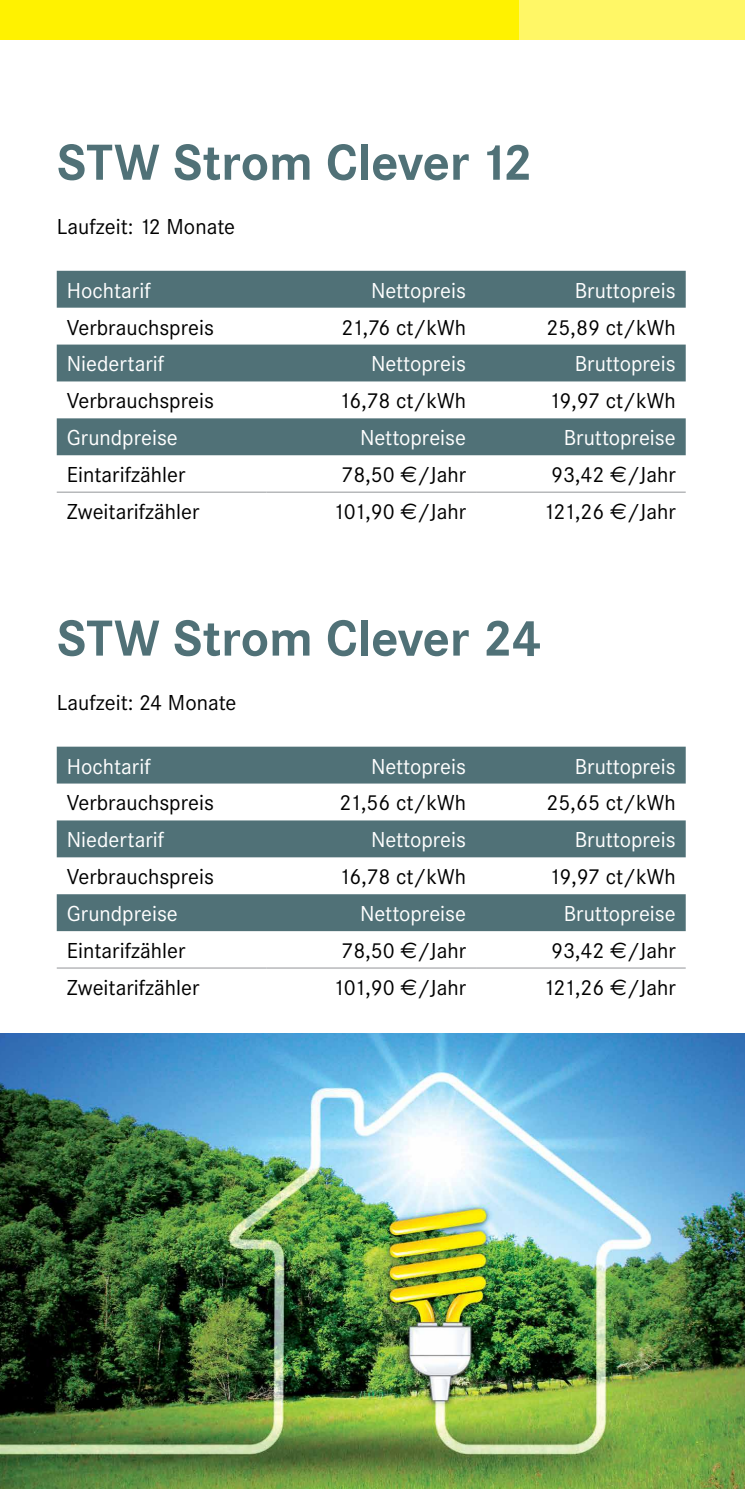
<style>
.page{position:relative;width:745px;height:1489px;background:#fff}
.page>*{position:absolute;margin:0;border:0;box-sizing:border-box;transform-origin:0 0}
.t1{font:700 52.5px "Corporate S";color:#507177}
.t2{font:22.5px "Corporate S";color:#000}
.t3{font:22.5px "Corporate S";color:#fff}
.s1{font-family:"Euro Sans"}
</style>
<div class="page">
<div style="left:0;top:0;width:518px;height:40px;background:#fff200"></div>
<div style="left:518px;top:0;width:226px;height:40px;background:#fff766"></div>
<svg style="left:57px;top:271px;width:628px;height:184px;fill:#507177"></svg>
<hr style="left:57px;top:491px;width:209px;height:1px;background:#939598">
<hr style="left:266px;top:491px;width:209px;height:1px;background:#939598">
<hr style="left:475px;top:491px;width:210px;height:1px;background:#939598">
<svg style="left:57px;top:746px;width:628px;height:185px;fill:#507177"></svg>
<hr style="left:57px;top:967px;width:209px;height:1px;background:#939598">
<hr style="left:266px;top:967px;width:209px;height:1px;background:#939598">
<hr style="left:475px;top:967px;width:210px;height:1px;background:#939598">
<img style="left:0;top:1033px;width:744px;height:455px">
<h1 class="t1" style="left:57px;top:132px;width:477px">STW Strom Clever 12</h1>
<p class="t2" style="left:57px;top:213px;width:180px">Laufzeit: 12 Monate</p>
<p class="t3" style="left:67px;top:277px;width:85px">Hochtarif</p>
<p class="t3" style="left:371px;top:277px;width:96px">Nettopreis</p>
<p class="t3" style="left:574px;top:277px;width:102px">Bruttopreis</p>
<p class="t2" style="left:67px;top:314px;width:148px">Verbrauchspreis</p>
<p class="t2" style="left:341px;top:314px;width:126px">21,76 ct/kWh</p>
<p class="t2" style="left:546px;top:314px;width:130px">25,89 ct/kWh</p>
<p class="t3" style="left:67px;top:351px;width:99px">Niedertarif</p>
<p class="t3" style="left:371px;top:351px;width:96px">Nettopreis</p>
<p class="t3" style="left:574px;top:351px;width:102px">Bruttopreis</p>
<p class="t2" style="left:67px;top:388px;width:148px">Verbrauchspreis</p>
<p class="t2" style="left:338px;top:388px;width:129px">16,78 ct/kWh</p>
<p class="t2" style="left:548px;top:388px;width:128px">19,97 ct/kWh</p>
<p class="t3" style="left:67px;top:425px;width:112px">Grundpreise</p>
<p class="t3" style="left:360px;top:425px;width:107px">Nettopreise</p>
<p class="t3" style="left:563px;top:425px;width:113px">Bruttopreise</p>
<p class="t2" style="left:67px;top:462px;width:120px">Eintarifzähler</p>
<p class="t2" style="left:341px;top:462px;width:126px">78,50 <span class="s1">€</span>/Jahr</p>
<p class="t2" style="left:550px;top:462px;width:126px">93,42 <span class="s1">€</span>/Jahr</p>
<p class="t2" style="left:67px;top:499px;width:134px">Zweitarifzähler</p>
<p class="t2" style="left:332px;top:499px;width:135px">101,90 <span class="s1">€</span>/Jahr</p>
<p class="t2" style="left:542px;top:499px;width:134px">121,26 <span class="s1">€</span>/Jahr</p>
<h1 class="t1" style="left:57px;top:608px;width:486px">STW Strom Clever 24</h1>
<p class="t2" style="left:57px;top:689px;width:181px">Laufzeit: 24 Monate</p>
<p class="t3" style="left:67px;top:753px;width:85px">Hochtarif</p>
<p class="t3" style="left:371px;top:753px;width:96px">Nettopreis</p>
<p class="t3" style="left:574px;top:753px;width:102px">Bruttopreis</p>
<p class="t2" style="left:67px;top:790px;width:148px">Verbrauchspreis</p>
<p class="t2" style="left:339px;top:790px;width:128px">21,56 ct/kWh</p>
<p class="t2" style="left:546px;top:790px;width:130px">25,65 ct/kWh</p>
<p class="t3" style="left:67px;top:827px;width:99px">Niedertarif</p>
<p class="t3" style="left:371px;top:827px;width:96px">Nettopreis</p>
<p class="t3" style="left:574px;top:827px;width:102px">Bruttopreis</p>
<p class="t2" style="left:67px;top:864px;width:148px">Verbrauchspreis</p>
<p class="t2" style="left:338px;top:864px;width:129px">16,78 ct/kWh</p>
<p class="t2" style="left:548px;top:864px;width:128px">19,97 ct/kWh</p>
<p class="t3" style="left:67px;top:900px;width:112px">Grundpreise</p>
<p class="t3" style="left:360px;top:900px;width:107px">Nettopreise</p>
<p class="t3" style="left:563px;top:900px;width:113px">Bruttopreise</p>
<p class="t2" style="left:67px;top:937px;width:120px">Eintarifzähler</p>
<p class="t2" style="left:341px;top:937px;width:126px">78,50 <span class="s1">€</span>/Jahr</p>
<p class="t2" style="left:550px;top:937px;width:126px">93,42 <span class="s1">€</span>/Jahr</p>
<p class="t2" style="left:67px;top:974px;width:134px">Zweitarifzähler</p>
<p class="t2" style="left:332px;top:974px;width:135px">101,90 <span class="s1">€</span>/Jahr</p>
<p class="t2" style="left:542px;top:974px;width:134px">121,26 <span class="s1">€</span>/Jahr</p>
</div>
